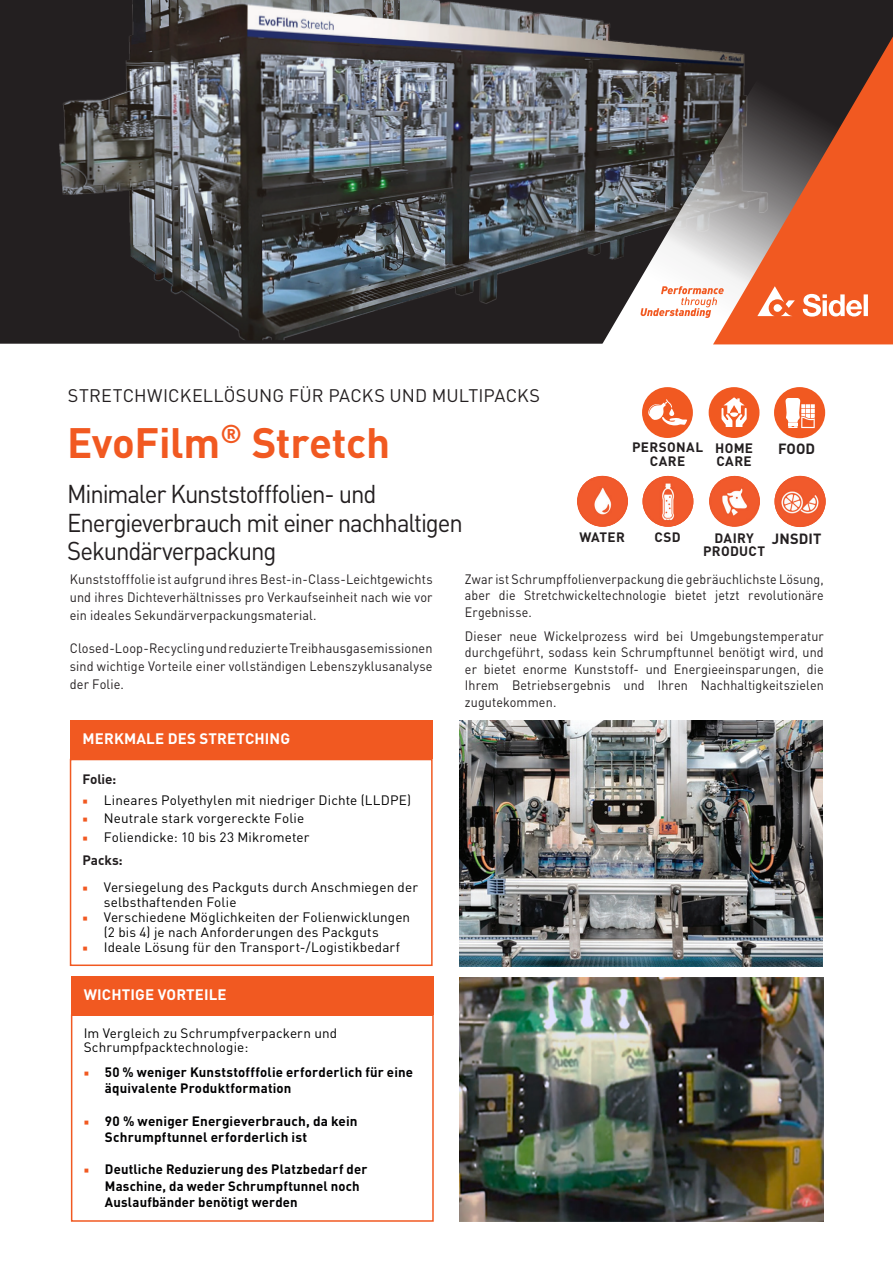
<style>
.page{position:relative;width:893px;height:1263px;background:#fff}
.page>*{position:absolute;margin:0;border:0;box-sizing:border-box;transform-origin:0 0}
.Headline_orange_flyer{font:700 42px "DINOT";letter-spacing:-.01em;color:#f15921}
.Manchet_flyer{font:25.5px/28.5px "DINOT";letter-spacing:-.045em;color:#231f20;scale:.94 1}
.Headline_flyer_intro_black{font:18px "DINOT";letter-spacing:.005em;color:#231f20}
.t1{font:700 15px "DINOT";letter-spacing:.01em;color:#fff}
.t2{font:700 14.7px "DINOT";letter-spacing:.01em;color:#231f20}
.t3{font:13.5px/15px "DINOT";letter-spacing:.01em;color:#000001}
.Body_black{font:13.5px/18px "DINOT";letter-spacing:.01em;color:#231f20;text-align:justify;scale:.94 1}
.t4{font:700 13.5px/16.2px "DINOT";letter-spacing:.01em;color:#000002}
.Body_black-2{font:13.5px/16.5px "DINOT";letter-spacing:.01em;color:#231f20;text-align:justify;scale:.93 1}
.Body_black-3{font:13.5px/16.5px "DINOT";letter-spacing:.01em;color:#231f20;text-align:justify;scale:.92 1}
.Headline_flyer_intro_black-2{font:700 13.5px/13.5px "DINOT";letter-spacing:.02em;color:#231f20;text-align:center}
.t5{font:13.5px "DINOT";letter-spacing:.01em;color:#000002}
.s1{font-family:"Minion Pro";color:#f15921}
.s2{font-family:"Minion Pro";font-weight:400;color:#f15921}
</style>
<div class="page">
<div style="left:0;top:0;width:893px;height:343px;background:#231f20"></div>
<img style="left:460px;top:977px;width:364px;height:245px">
<img style="left:460px;top:720px;width:362px;height:246px">
<img style="left:59px;top:0;width:543px;height:340px">
<svg style="left:602px;top:20px;width:291px;height:324px"></svg>
<svg style="left:713px;top:37px;width:180px;height:307px"></svg>
<svg style="left:641px;top:286px;width:83px;height:32px;background:#fad8cb"></svg>
<svg style="left:757px;top:286px;width:111px;height:31px;background:#f58e68"></svg>
<div style="left:774px;top:387px;width:51px;height:51px;background:#f15921;border-radius:50%"></div>
<svg style="left:785px;top:398px;width:30px;height:30px"></svg>
<div style="left:642px;top:387px;width:51px;height:51px;background:#f15921;border-radius:50%"></div>
<svg style="left:648px;top:399px;width:39px;height:26px"></svg>
<div style="left:709px;top:387px;width:50px;height:51px;background:#f15921;border-radius:50%"></div>
<svg style="left:721px;top:397px;width:26px;height:30px"></svg>
<div style="left:70px;top:759px;width:363px;height:207px;border:2px solid #f15921"></div>
<div style="left:70px;top:720px;width:363px;height:39px;background:#f15921"></div>
<div style="left:71px;top:1014px;width:363px;height:208px;border:2px solid #f15921"></div>
<div style="left:71px;top:976px;width:363px;height:38px;background:#f15921"></div>
<img style="left:774px;top:476px;width:52px;height:51px;border-radius:26px">
<img style="left:642px;top:476px;width:51px;height:51px;border-radius:25px">
<img style="left:709px;top:476px;width:51px;height:51px;border-radius:25px">
<img style="left:577px;top:476px;width:51px;height:51px;border-radius:25px">
<p class="Headline_flyer_intro_black" style="left:68px;top:384px;width:474px">STRETCHWICKELLÖSUNG FÜR PACKS UND MULTIPACKS</p>
<p class="Headline_orange_flyer" style="left:67px;top:415px;width:325px">EvoFilm<sup>®</sup> Stretch</p>
<p class="Manchet_flyer" style="left:67px;top:479px;width:422px">Minimaler Kunststofffolien- und<br>Energieverbrauch mit einer nachhaltigen<br>Sekundärverpackung</p>
<p class="Headline_flyer_intro_black-2" style="left:632px;top:440px;width:72px">PERSONAL<br>CARE</p>
<p class="Headline_flyer_intro_black-2" style="left:715px;top:441px;width:39px">HOME</p>
<p class="t2" style="left:778px;top:439px;width:39px">FOOD</p>
<p class="Headline_flyer_intro_black-2" style="left:716px;top:454px;width:37px">CARE</p>
<p class="Headline_flyer_intro_black-2" style="left:579px;top:530px;width:47px">WATER</p>
<p class="Headline_flyer_intro_black-2" style="left:655px;top:530px;width:28px">CSD</p>
<p class="Headline_flyer_intro_black-2" style="left:714px;top:531px;width:41px">DAIRY</p>
<p class="t2" style="left:772px;top:529px;width:51px">JNSDIT</p>
<p class="Headline_flyer_intro_black-2" style="left:703px;top:544px;width:64px">PRODUCT</p>
<p class="Body_black" style="left:70px;top:570px;width:387px">Kunststofffolie ist aufgrund ihres Best-in-Class-Leichtgewichts und ihres Dichteverhältnisses pro Verkaufseinheit nach wie vor ein ideales Sekundärverpackungsmaterial.</p>
<p class="Body_black" style="left:70px;top:639px;width:387px">Closed-Loop-Recycling und reduzierte Treibhausgasemissionen sind wichtige Vorteile einer vollständigen Lebenszyklusanalyse der Folie.</p>
<p class="t1" style="left:83px;top:729px;width:209px">MERKMALE DES STRETCHING</p>
<p class="Headline_flyer_intro_black-2" style="left:83px;top:772px;width:35px">Folie:</p>
<p class="t3" style="left:83px;top:792px;width:330px"><span class="s1">■</span> Lineares Polyethylen mit niedriger Dichte (LLDPE)</p>
<p class="t3" style="left:83px;top:810px;width:223px"><span class="s1">■</span> Neutrale stark vorgereckte Folie</p>
<p class="t5" style="left:83px;top:829px;width:228px"><span class="s1">■</span> Foliendicke: 10 bis 23 Mikrometer</p>
<p class="Headline_flyer_intro_black-2" style="left:83px;top:853px;width:42px">Packs:</p>
<p class="t3" style="left:104px;top:879px;width:316px;text-indent:-21px"><span class="s1">■</span> Versiegelung des Packguts durch Anschmiegen der selbsthaftenden Folie</p>
<p class="t3" style="left:104px;top:909px;width:308px;text-indent:-21px"><span class="s1">■</span> Verschiedene Möglichkeiten der Folienwicklungen (2 bis 4) je nach Anforderungen des Packguts</p>
<p class="t3" style="left:83px;top:939px;width:319px"><span class="s1">■</span> Ideale Lösung für den Transport-/Logistikbedarf</p>
<p class="t1" style="left:84px;top:985px;width:144px">WICHTIGE VORTEILE</p>
<p class="t3" style="left:84px;top:1026px;width:255px">Im Vergleich zu Schrumpfverpackern und</p>
<p class="t3" style="left:84px;top:1039px;width:166px">Schrumpfpacktechnologie:</p>
<p class="t4" style="left:105px;top:1064px;width:310px;text-indent:-21px"><span class="s2">■</span> 50 % weniger Kunststofffolie erforderlich für eine äquivalente Produktformation</p>
<p class="t4" style="left:105px;top:1112px;width:254px;text-indent:-21px"><span class="s2">■</span> 90 % weniger Energieverbrauch, da kein<br>Schrumpftunnel erforderlich ist</p>
<p class="t4" style="left:105px;top:1161px;width:264px;text-indent:-21px"><span class="s2">■</span> Deutliche Reduzierung des Platzbedarf der<br>Maschine, da weder Schrumpftunnel noch<br>Auslaufbänder benötigt werden</p>
<p class="Body_black-3" style="left:465px;top:570px;width:392px">Zwar ist Schrumpffolienverpackung die gebräuchlichste Lösung, aber die Stretchwickeltechnologie bietet jetzt revolutionäre Ergebnisse.</p>
<p class="Body_black-2" style="left:465px;top:627px;width:387px">Dieser neue Wickelprozess wird bei Umgebungstemperatur durchgeführt, sodass kein Schrumpftunnel benötigt wird, und er bietet enorme Kunststoff- und Energieeinsparungen, die Ihrem Betriebsergebnis und Ihren Nachhaltigkeitszielen zugutekommen.</p>
</div>
